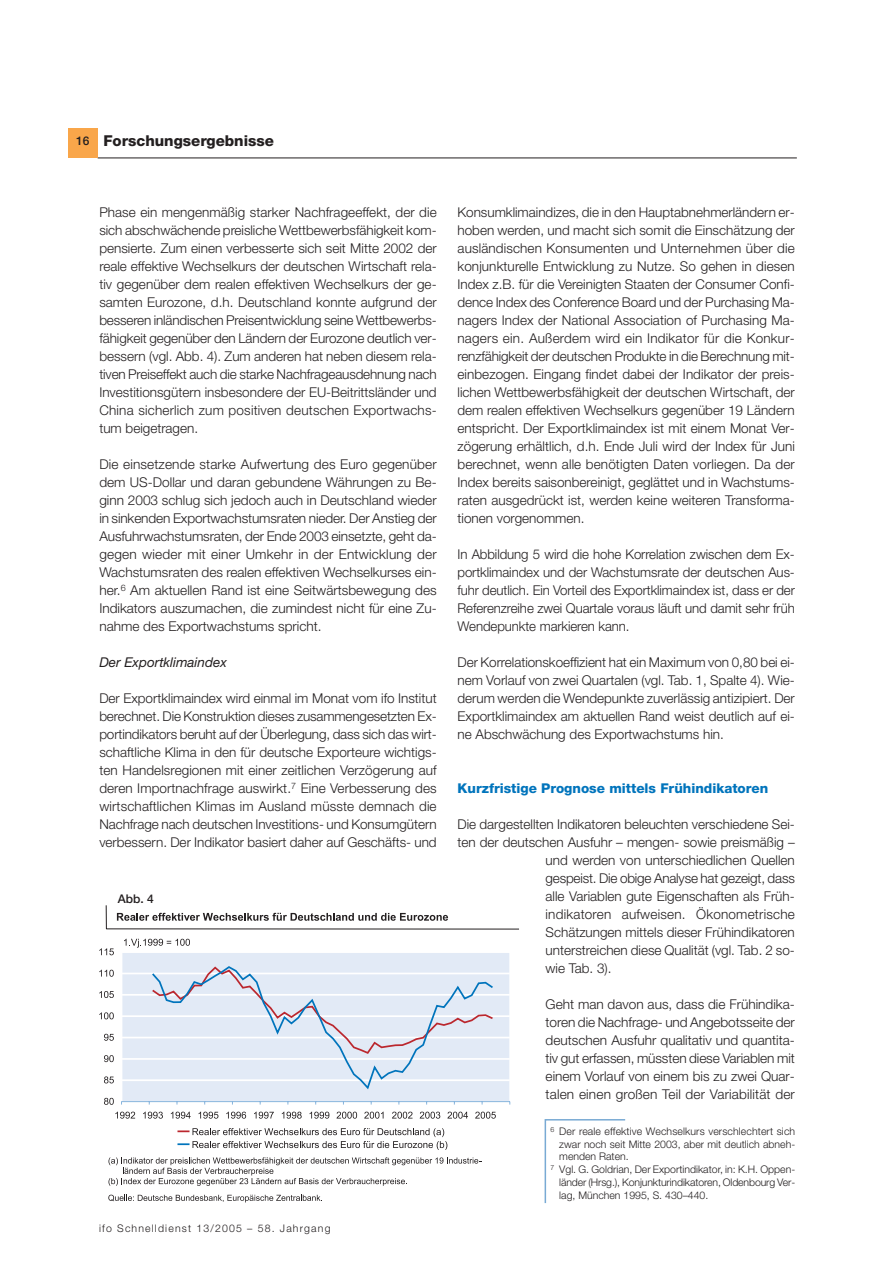
<style>
.page{position:relative;width:893px;height:1263px;background:#fff}
.page>*{position:absolute;margin:0;border:0;box-sizing:border-box;transform-origin:0 0}
.t1{font:800 15px "Helvetica Neue LT Std";color:#231f20}
.t2{font:300 13.5px/18px "Helvetica Neue LT Std";color:#231f20;text-align:justify}
.t3{font:800 13.5px "Helvetica Neue LT Std";color:#0074bc}
.t4{font:italic 13.5px "Helvetica Neue LT Std";color:#231f20}
.t5{font:500 12px "Helvetica Neue LT Std";color:#231f20}
.t6{font:300 10.5px "Helvetica Neue LT Std";color:#231f20}
.t7{font:300 10.5px "Helvetica Neue LT Std";letter-spacing:.11em;color:#231f20}
</style>
<div class="page">
<hr style="left:98px;top:158px;width:698px;height:1px;background:#231f20">
<div style="left:68px;top:128px;width:30px;height:29px;background:#f9a64a"></div>
<div style="left:121px;top:952px;width:389px;height:150px;background:#e2eaf6"></div>
<hr style="left:121px;top:1079px;width:389px;height:2px;background:#fff">
<hr style="left:121px;top:1058px;width:389px;height:2px;background:#fff">
<hr style="left:121px;top:1037px;width:389px;height:1px;background:#fff">
<hr style="left:121px;top:1015px;width:389px;height:2px;background:#fff">
<hr style="left:121px;top:994px;width:389px;height:2px;background:#fff">
<hr style="left:121px;top:973px;width:389px;height:1px;background:#fff">
<div style="left:121px;top:952px;width:389px;height:150px;border:1px solid #fff"></div>
<hr style="left:121px;top:952px;width:1px;height:150px;background:#fff">
<hr style="left:121px;top:1101px;width:389px;height:1px;background:#88b5dd">
<svg style="left:150px;top:966px;width:345px;height:124px"></svg>
<svg style="left:104px;top:1098px;width:18px;height:7px"></svg>
<svg style="left:104px;top:1076px;width:10px;height:7px"></svg>
<svg style="left:104px;top:1055px;width:10px;height:7px"></svg>
<svg style="left:104px;top:1034px;width:10px;height:7px"></svg>
<svg style="left:99px;top:1012px;width:15px;height:7px"></svg>
<svg style="left:99px;top:991px;width:15px;height:7px"></svg>
<svg style="left:99px;top:970px;width:15px;height:7px"></svg>
<svg style="left:115px;top:1112px;width:20px;height:7px"></svg>
<svg style="left:143px;top:1112px;width:20px;height:7px"></svg>
<svg style="left:171px;top:1112px;width:20px;height:7px"></svg>
<svg style="left:198px;top:1112px;width:20px;height:7px"></svg>
<svg style="left:226px;top:1112px;width:20px;height:7px"></svg>
<svg style="left:254px;top:1112px;width:20px;height:7px"></svg>
<svg style="left:282px;top:1112px;width:20px;height:7px"></svg>
<svg style="left:309px;top:1112px;width:20px;height:7px"></svg>
<svg style="left:336px;top:1112px;width:21px;height:7px"></svg>
<svg style="left:364px;top:1112px;width:19px;height:7px"></svg>
<svg style="left:392px;top:1112px;width:20px;height:7px"></svg>
<svg style="left:419px;top:1112px;width:21px;height:7px"></svg>
<svg style="left:447px;top:1112px;width:21px;height:7px"></svg>
<svg style="left:475px;top:1112px;width:21px;height:7px"></svg>
<svg style="left:177px;top:1128px;width:270px;height:22px"></svg>
<svg style="left:108px;top:1195px;width:214px;height:7px"></svg>
<svg style="left:106px;top:905px;width:1px;height:24px"></svg>
<hr style="left:106px;top:929px;width:413px;height:1px;background:#231f20">
<svg style="left:117px;top:913px;width:331px;height:8px"></svg>
<svg style="left:99px;top:939px;width:91px;height:16px"></svg>
<svg style="left:108px;top:1157px;width:373px;height:29px"></svg>
<svg style="left:544px;top:1119px;width:82px;height:85px"></svg>
<p class="t5" style="left:76px;top:136px;width:15px">16</p>
<p class="t1" style="left:103px;top:135px;width:172px">Forschungsergebnisse</p>
<p class="t2" style="left:99px;top:204px;width:339px">Phase ein mengenmäßig starker Nachfrageeffekt, der die sich abschwächende preisliche Wettbewerbsfähigkeit kom&shy;pensierte. Zum einen verbesserte sich seit Mitte 2002 der reale effektive Wechselkurs der deutschen Wirtschaft rela&shy;tiv gegenüber dem realen effektiven Wechselkurs der ge&shy;samten Eurozone, d.h. Deutschland konnte aufgrund der besseren inländischen Preisentwicklung seine Wettbewerbs&shy;fähigkeit gegenüber den Ländern der Eurozone deutlich ver&shy;bessern (vgl. Abb. 4). Zum anderen hat neben diesem rela&shy;tiven Preiseffekt auch die starke Nachfrageausdehnung nach Investitionsgütern insbesondere der EU-Beitrittsländer und China sicherlich zum positiven deutschen Exportwachs&shy;tum beigetragen.</p>
<p class="t2" style="left:99px;top:456px;width:339px">Die einsetzende starke Aufwertung des Euro gegenüber dem US-Dollar und daran gebundene Währungen zu Be&shy;ginn 2003 schlug sich jedoch auch in Deutschland wieder in sinkenden Exportwachstumsraten nieder. Der Anstieg der Ausfuhrwachstumsraten, der Ende 2003 einsetzte, geht da&shy;gegen wieder mit einer Umkehr in der Entwicklung der Wachstumsraten des realen effektiven Wechselkurses ein&shy;her.<sup>6</sup> Am aktuellen Rand ist eine Seitwärtsbewegung des Indikators auszumachen, die zumindest nicht für eine Zu&shy;nahme des Exportwachstums spricht.</p>
<p class="t4" style="left:99px;top:657px;width:129px">Der Exportklimaindex</p>
<p class="t2" style="left:99px;top:690px;width:339px">Der Exportklimaindex wird einmal im Monat vom ifo Institut berechnet. Die Konstruktion dieses zusammengesetzten Ex&shy;portindikators beruht auf der Überlegung, dass sich das wirt&shy;schaftliche Klima in den für deutsche Exporteure wichtigs&shy;ten Handelsregionen mit einer zeitlichen Verzögerung auf deren Importnachfrage auswirkt.<sup>7</sup> Eine Verbesserung des wirtschaftlichen Klimas im Ausland müsste demnach die Nachfrage nach deutschen Investitions- und Konsumgütern verbessern. Der Indikator basiert daher auf Geschäfts- und</p>
<p class="t5" style="left:118px;top:894px;width:38px">Abb. 4</p>
<p class="t7" style="left:99px;top:1225px;width:233px">ifo Schnelldienst 13/2005 – 58. Jahrgang</p>
<p class="t2" style="left:457px;top:204px;width:339px">Konsumklimaindizes, die in den Hauptabnehmerländern er&shy;hoben werden, und macht sich somit die Einschätzung der ausländischen Konsumenten und Unternehmen über die konjunkturelle Entwicklung zu Nutze. So gehen in diesen Index z.B. für die Vereinigten Staaten der Consumer Confi&shy;dence Index des Conference Board und der Purchasing Ma&shy;nagers Index der National Association of Purchasing Ma&shy;nagers ein. Außerdem wird ein Indikator für die Konkur&shy;renzfähigkeit der deutschen Produkte in die Berechnung mit&shy;einbezogen. Eingang findet dabei der Indikator der preis&shy;lichen Wettbewerbsfähigkeit der deutschen Wirtschaft, der dem realen effektiven Wechselkurs gegenüber 19 Ländern entspricht. Der Exportklimaindex ist mit einem Monat Ver&shy;zögerung erhältlich, d.h. Ende Juli wird der Index für Juni berechnet, wenn alle benötigten Daten vorliegen. Da der Index bereits saisonbereinigt, geglättet und in Wachstums&shy;raten ausgedrückt ist, werden keine weiteren Transforma&shy;tionen vorgenommen.</p>
<p class="t2" style="left:457px;top:546px;width:339px">In Abbildung 5 wird die hohe Korrelation zwischen dem Ex&shy;portklimaindex und der Wachstumsrate der deutschen Aus&shy;fuhr deutlich. Ein Vorteil des Exportklimaindex ist, dass er der Referenzreihe zwei Quartale voraus läuft und damit sehr früh Wendepunkte markieren kann.</p>
<p class="t2" style="left:457px;top:654px;width:339px">Der Korrelationskoeffizient hat ein Maximum von 0,80 bei ei&shy;nem Vorlauf von zwei Quartalen (vgl. Tab. 1, Spalte 4). Wie&shy;derum werden die Wendepunkte zuverlässig antizipiert. Der Exportklimaindex am aktuellen Rand weist deutlich auf ei&shy;ne Abschwächung des Exportwachstums hin.</p>
<p class="t3" style="left:457px;top:783px;width:312px">Kurzfristige Prognose mittels Frühindikatoren</p>
<p class="t2" style="left:457px;top:816px;width:339px">Die dargestellten Indikatoren beleuchten verschiedene Sei-</p>
<p class="t2" style="left:457px;top:834px;width:339px">ten der deutschen Ausfuhr – mengen- sowie preismäßig –</p>
<p class="t2" style="left:545px;top:852px;width:251px">und werden von unterschiedlichen Quellen</p>
<p class="t2" style="left:545px;top:870px;width:251px">gespeist. Die obige Analyse hat gezeigt, dass</p>
<p class="t2" style="left:545px;top:888px;width:251px">alle Variablen gute Eigenschaften als Früh-</p>
<p class="t2" style="left:545px;top:906px;width:251px">indikatoren aufweisen. Ökonometrische</p>
<p class="t2" style="left:545px;top:924px;width:251px">Schätzungen mittels dieser Frühindikatoren</p>
<p class="t2" style="left:545px;top:942px;width:251px">unterstreichen diese Qualität (vgl. Tab. 2 so-</p>
<p class="t2" style="left:545px;top:960px;width:68px">wie Tab. 3).</p>
<p class="t2" style="left:545px;top:996px;width:251px">Geht man davon aus, dass die Frühindika&shy;toren die Nachfrage- und Angebotsseite der deutschen Ausfuhr qualitativ und quantita&shy;tiv gut erfassen, müssten diese Variablen mit einem Vorlauf von einem bis zu zwei Quar&shy;talen einen großen Teil der Variabilität der</p>
<p class="t6" style="left:550px;top:1127px;width:246px"><sup>6</sup> Der reale effektive Wechselkurs verschlechtert sich</p>
<p class="t6" style="left:559px;top:1140px;width:237px">zwar noch seit Mitte 2003, aber mit deutlich abneh-</p>
<p class="t6" style="left:559px;top:1153px;width:71px">menden Raten.</p>
<p class="t6" style="left:550px;top:1166px;width:246px"><sup>7</sup> Vgl. G. Goldrian, Der Exportindikator, in: K.H. Oppen-</p>
<p class="t6" style="left:559px;top:1178px;width:237px">länder (Hrsg.), Konjunkturindikatoren, Oldenbourg Ver-</p>
<p class="t6" style="left:559px;top:1191px;width:150px">lag, München 1995, S. 430–440.</p>
</div>
